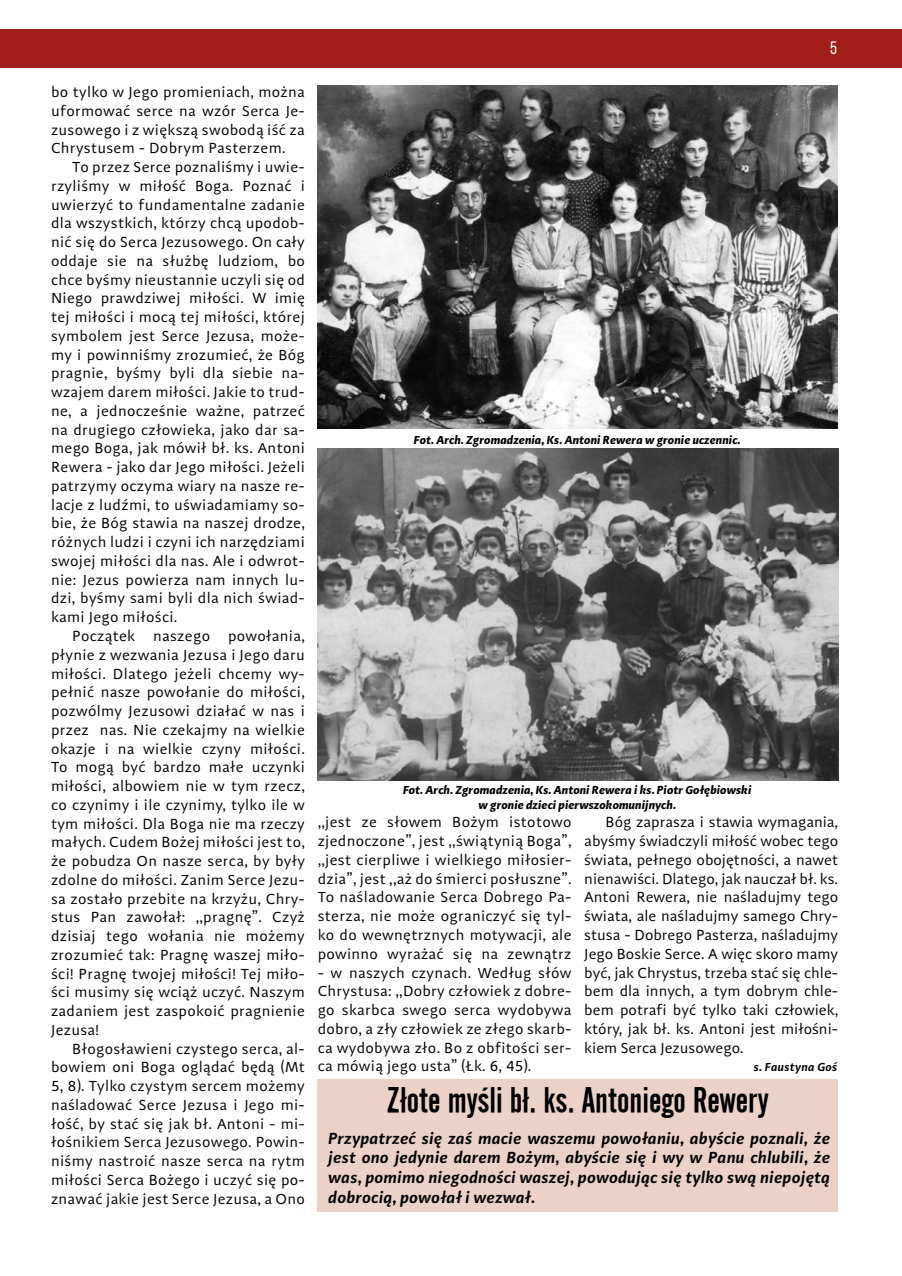
<style>
.page{position:relative;width:902px;height:1276px;background:#fff}
.page>*{position:absolute;margin:0;border:0;box-sizing:border-box;transform-origin:0 0}
.t1{font:34.65px "Alternate Gothic No 2 AT";color:#000}
.t2{font:18px "Bebas Neue";color:#fff}
.t3{font:italic 600 16.5px/19.8px "Adagio Sans";letter-spacing:.01em;color:#000;text-align:justify}
.t4{font:15px/18.8px "Adagio Sans";letter-spacing:.02em;color:#000;text-align:justify}
.t5{font:italic 700 12px/14.4px "Adagio Sans";color:#000;text-align:center}
.t6{font:italic 600 12px "Adagio Sans";letter-spacing:.02em;color:#000}
</style>
<div class="page">
<div style="left:0;top:30px;width:901px;height:38px;background:#a11d1a"></div>
<div style="left:317px;top:1079px;width:521px;height:132px;background:#ebd1c6"></div>
<img style="left:317px;top:85px;width:520px;height:344px">
<img style="left:317px;top:449px;width:521px;height:331px">
<p class="t4" style="left:51px;top:83px;width:255px">bo tylko w Jego promieniach, można uformować serce na wzór Serca Je&shy;zusowego i z większą swobodą iść za Chrystusem - Dobrym Pasterzem.</p>
<p class="t4" style="left:51px;top:158px;width:255px;text-indent:21px">To przez Serce poznaliśmy i uwie&shy;rzyliśmy w miłość Boga. Poznać i uwierzyć to fundamentalne zadanie dla wszystkich, którzy chcą upodob&shy;nić się do Serca Jezusowego. On cały oddaje sie na służbę ludziom, bo chce byśmy nieustannie uczyli się od Niego prawdziwej miłości. W imię tej miłości i mocą tej miłości, której symbolem jest Serce Jezusa, może&shy;my i powinniśmy zrozumieć, że Bóg pragnie, byśmy byli dla siebie na&shy;wzajem darem miłości. Jakie to trud&shy;ne, a jednocześnie ważne, patrzeć na drugiego człowieka, jako dar sa&shy;mego Boga, jak mówił bł. ks. Antoni Rewera - jako dar Jego miłości. Jeżeli patrzymy oczyma wiary na nasze re&shy;lacje z ludźmi, to uświadamiamy so&shy;bie, że Bóg stawia na naszej drodze, różnych ludzi i czyni ich narzędziami swojej miłości dla nas. Ale i odwrot&shy;nie: Jezus powierza nam innych lu&shy;dzi, byśmy sami byli dla nich świad&shy;kami Jego miłości.</p>
<p class="t4" style="left:51px;top:627px;width:255px;text-indent:21px">Początek naszego powołania, płynie z wezwania Jezusa i Jego daru miłości. Dlatego jeżeli chcemy wy&shy;pełnić nasze powołanie do miłości, pozwólmy Jezusowi działać w nas i przez nas. Nie czekajmy na wielkie okazje i na wielkie czyny miłości.<br>To mogą być bardzo małe uczynki miłości, albowiem nie w tym rzecz, co czynimy i ile czynimy, tylko ile w tym miłości. Dla Boga nie ma rzeczy małych. Cudem Bożej miłości jest to, że pobudza On nasze serca, by były zdolne do miłości. Zanim Serce Jezu&shy;sa zostało przebite na krzyżu, Chry&shy;stus Pan zawołał: ,,pragnę”. Czyż dzisiaj tego wołania nie możemy zrozumieć tak: Pragnę waszej miło&shy;ści! Pragnę twojej miłości! Tej miło&shy;ści musimy się wciąż uczyć. Naszym zadaniem jest zaspokoić pragnienie Jezusa!</p>
<p class="t4" style="left:51px;top:1039px;width:255px;text-indent:21px">Błogosławieni czystego serca, al&shy;bowiem oni Boga oglądać będą (Mt 5, 8). Tylko czystym sercem możemy naśladować Serce Jezusa i Jego mi&shy;łość, by stać się jak bł. Antoni - mi&shy;łośnikiem Serca Jezusowego. Powin&shy;niśmy nastroić nasze serca na rytm miłości Serca Bożego i uczyć się po&shy;znawać jakie jest Serce Jezusa, a Ono</p>
<p class="t2" style="left:830px;top:38px;width:8px">5</p>
<p class="t5" style="left:414px;top:432px;width:328px">Fot. Arch. Zgromadzenia, Ks. Antoni Rewera w gronie uczennic.</p>
<p class="t5" style="left:403px;top:783px;width:350px">Fot. Arch. Zgromadzenia, Ks. Antoni Rewera i ks. Piotr Gołębiowski w gronie dzieci pierwszokomunijnych.</p>
<p class="t4" style="left:317px;top:813px;width:255px">,,jest ze słowem Bożym istotowo zjednoczone”, jest ,,świątynią Boga”, ,,jest cierpliwe i wielkiego miłosier&shy;dzia”, jest ,,aż do śmierci posłuszne”.<br>To naśladowanie Serca Dobrego Pa&shy;sterza, nie może ograniczyć się tyl&shy;ko do wewnętrznych motywacji, ale powinno wyrażać się na zewnątrz</p>
<p class="t4" style="left:317px;top:963px;width:255px">- w naszych czynach. Według słów Chrystusa: ,,Dobry człowiek z dobre&shy;go skarbca swego serca wydobywa dobro, a zły człowiek ze złego skarb&shy;ca wydobywa zło. Bo z obfitości ser&shy;ca mówią jego usta” (Łk. 6, 45).</p>
<p class="t4" style="left:584px;top:813px;width:255px;text-indent:21px">Bóg zaprasza i stawia wymagania, abyśmy świadczyli miłość wobec tego świata, pełnego obojętności, a nawet nienawiści. Dlatego, jak nauczał bł. ks.<br>Antoni Rewera, nie naśladujmy tego świata, ale naśladujmy samego Chry&shy;stusa - Dobrego Pasterza, naśladujmy Jego Boskie Serce. A więc skoro mamy być, jak Chrystus, trzeba stać się chle&shy;bem dla innych, a tym dobrym chle&shy;bem potrafi być tylko taki człowiek, który, jak bł. ks. Antoni jest miłośni&shy;kiem Serca Jezusowego.</p>
<p class="t6" style="left:754px;top:1059px;width:85px">s. Faustyna Goś</p>
<h1 class="t1" style="left:387px;top:1081px;width:383px">Złote myśli bł. ks. Antoniego Rewery</h1>
<p class="t3" style="left:329px;top:1128px;width:503px">Przypatrzeć się zaś macie waszemu powołaniu, abyście poznali, że jest ono jedynie darem Bożym, abyście się i wy w Panu chlubili, że was, pomimo niegodności waszej, powodując się tylko swą niepojętą dobrocią, powołał i wezwał.</p>
</div>
